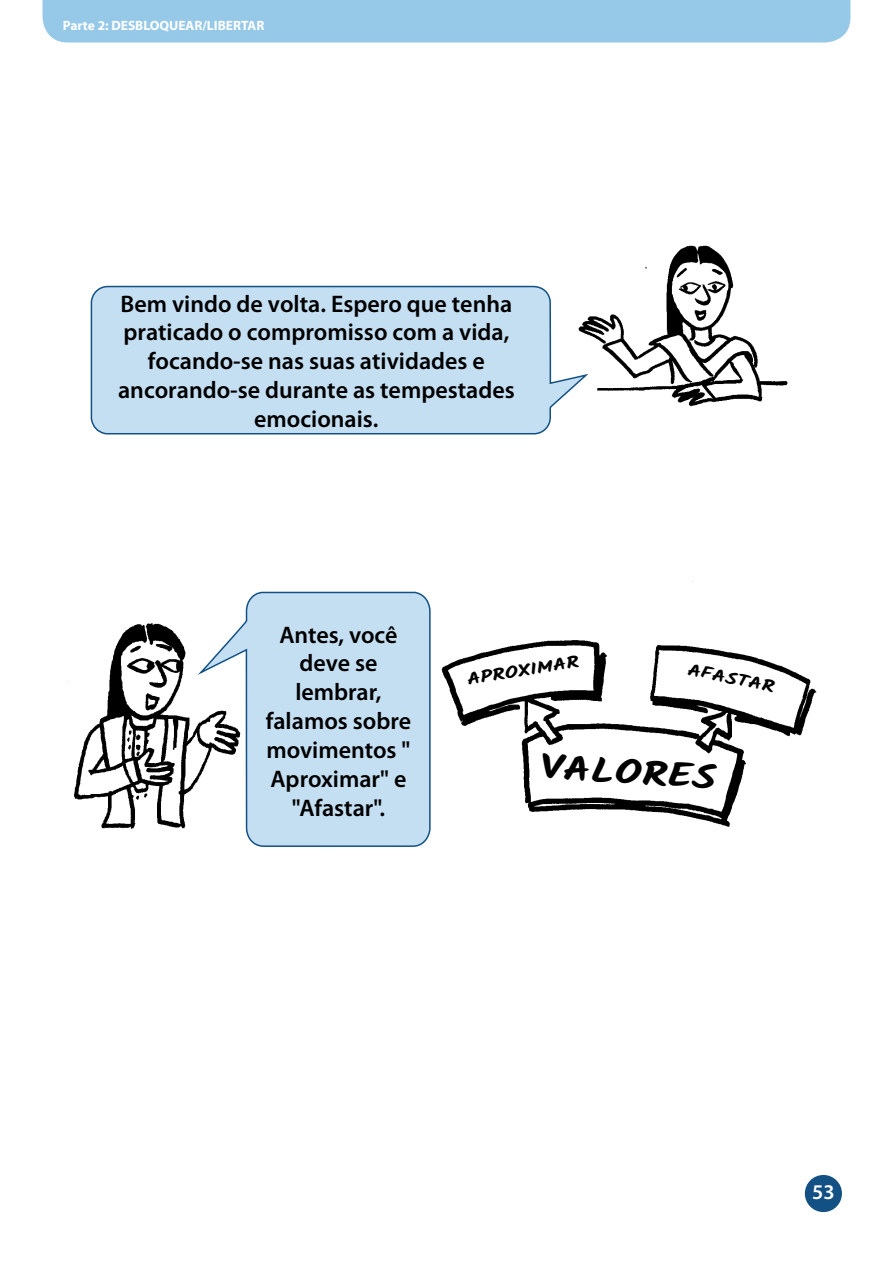
<style>
.page{position:relative;width:893px;height:1263px;background:#fff}
.page>*{position:absolute;margin:0;border:0;box-sizing:border-box;transform-origin:0 0}
.t1{font:700 33.75px "Kalam";color:#000;scale:1.3 1}
.t2{font:600 24px/28.8px "Myriad Pro";color:#000;text-align:center}
.t3{font:600 21px "Myriad Pro";color:#fff}
.t4{font:700 16.5px "Kalam";color:#000;scale:1.3 1}
.t5{font:700 13.5px "Myriad Pro";color:#fff}
</style>
<div class="page">
<div style="left:805px;top:1175px;width:37px;height:37px;background:#135185;border-radius:50%"></div>
<img style="left:67px;top:581px;width:750px;height:248px">
<img style="left:591px;top:245px;width:197px;height:162px">
<svg style="left:90px;top:285px;width:501px;height:150px;background:#c4ddf0"></svg>
<div style="left:43px;top:0;width:807px;height:43px;background:#96c8e8"></div>
<svg style="left:199px;top:591px;width:232px;height:256px"></svg>
<p class="t5" style="left:63px;top:18px;width:203px">Parte 2: DESBLOQUEAR/LIBERTAR</p>
<p class="t2" style="left:118px;top:289px;width:398px">Bem vindo de volta. Espero que tenha praticado o compromisso com a vida, focando-se nas suas atividades e ancorando-se durante as tempestades emocionais.</p>
<p class="t2" style="left:266px;top:621px;width:147px">Antes, você deve se lembrar, falamos sobre movimentos "<br>Aproximar" e "Afastar".</p>
<p class="t4" style="left:466px;top:670px;width:89px;rotate:-9deg">APROXIMAR</p>
<p class="t4" style="left:690px;top:659px;width:70px;rotate:12deg">AFASTAR</p>
<h1 class="t1" style="left:541px;top:746px;width:138px;rotate:4deg">VALORES</h1>
<p class="t3" style="left:812px;top:1181px;width:24px">53</p>
</div>
